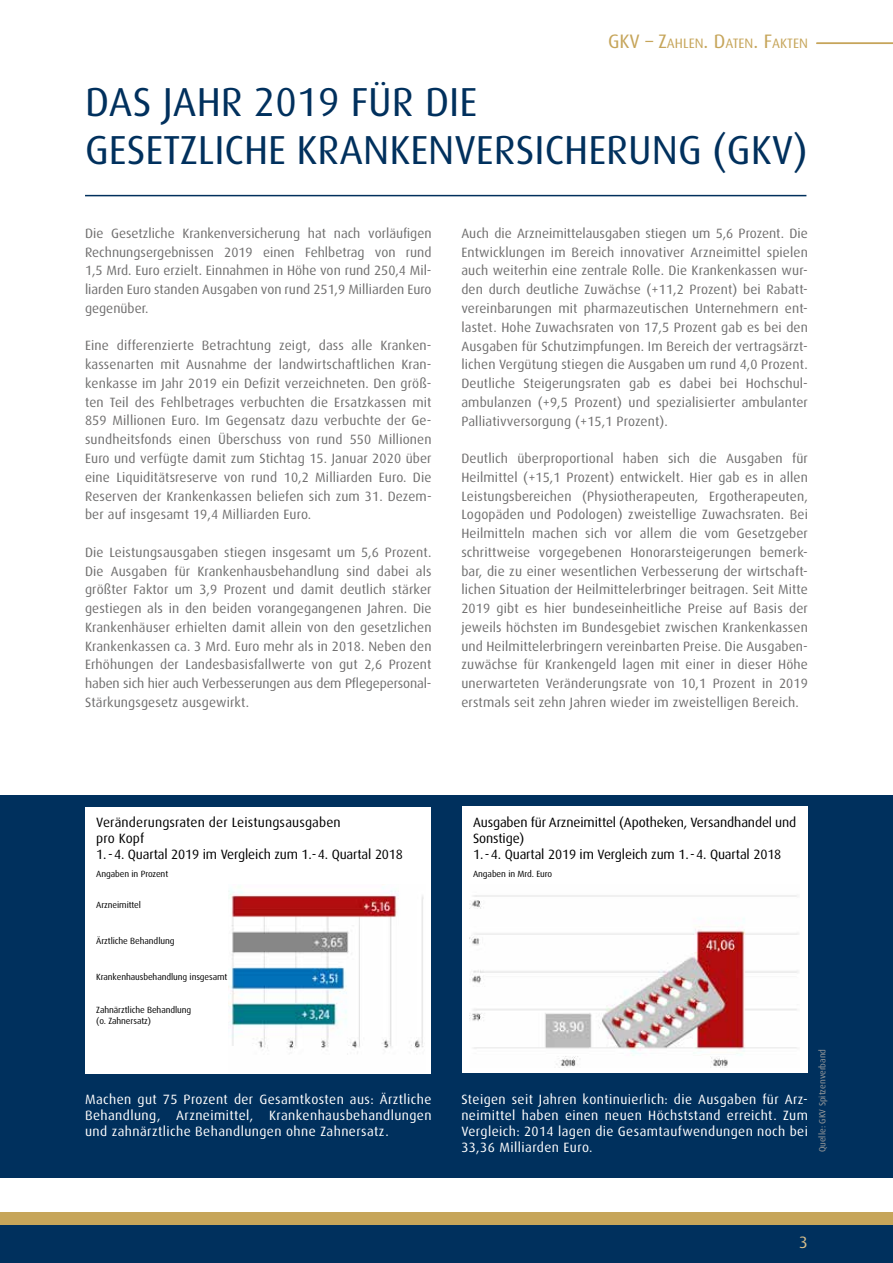
<style>
.page{position:relative;width:893px;height:1263px;background:#fff}
.page>*{position:absolute;margin:0;border:0;box-sizing:border-box;transform-origin:0 0}
.t1{font:40.5px/48px "Dax";color:#00305d}
.t2{font:16.5px "Dax";color:#d7be8b}
.t3{font:13.65px "Dax";color:#c6a55a}
.t4{font:13.5px/18.8px "Dax";letter-spacing:.01em;color:#706f6f;text-align:justify}
.t5{font:13.5px/16.2px "Dax";letter-spacing:.03em;color:#fff;text-align:justify}
.t6{font:13.5px/16.2px "Dax";letter-spacing:-.01em;color:#000}
.t7{font:9px/10.8px "Dax";letter-spacing:-.01em;color:#000}
.t8{font:9px "Dax";color:#9d9d9c}
.s1{font-size:19.5px}
</style>
<div class="page">
<div style="left:0;top:1225px;width:893px;height:38px;background:#00305d"></div>
<div style="left:0;top:1212px;width:893px;height:13px;background:#c6a55a"></div>
<div style="left:439px;top:795px;width:454px;height:383px;background:#00305d"></div>
<div style="left:0;top:795px;width:446px;height:383px;background:#00305d"></div>
<div style="left:86px;top:807px;width:345px;height:267px;background:#fff"></div>
<div style="left:462px;top:806px;width:345px;height:267px;background:#fff"></div>
<hr style="left:816px;top:43px;width:77px;height:1px;background:#c6a55a">
<hr style="left:85px;top:195px;width:721px;height:1px;background:#00305d">
<img style="left:470px;top:895px;width:329px;height:172px">
<img style="left:228px;top:887px;width:196px;height:168px">
<p class="t3" style="left:608px;top:36px;width:201px"><span class="s1">GKV – Z</span>AHLEN<span class="s1">. D</span>ATEN<span class="s1">. F</span>AKTEN</p>
<h1 class="t1" style="left:85px;top:79px;width:724px">DAS JAHR 2019 FÜR DIE<br>GESETZLICHE KRANKENVERSICHERUNG (GKV)</h1>
<p class="t4" style="left:85px;top:224px;width:348px">Die Gesetzliche Krankenversicherung hat nach vorläufigen Rechnungsergebnissen 2019 einen Fehlbetrag von rund 1,5 Mrd. Euro erzielt. Einnahmen in Höhe von rund 250,4 Mil&shy;liarden Euro standen Ausgaben von rund 251,9 Milliarden Euro gegenüber.</p>
<p class="t4" style="left:85px;top:337px;width:348px">Eine differenzierte Betrachtung zeigt, dass alle Kranken&shy;kassenarten mit Ausnahme der landwirtschaftlichen Kran&shy;kenkasse im Jahr 2019 ein Defizit verzeichneten. Den größ&shy;ten Teil des Fehlbetrages verbuchten die Ersatzkassen mit 859 Millionen Euro. Im Gegensatz dazu verbuchte der Ge&shy;sundheitsfonds einen Überschuss von rund 550 Millionen Euro und verfügte damit zum Stichtag 15. Januar 2020 über eine Liquiditätsreserve von rund 10,2 Milliarden Euro. Die Reserven der Krankenkassen beliefen sich zum 31. Dezem&shy;ber auf insgesamt 19,4 Milliarden Euro.</p>
<p class="t4" style="left:85px;top:543px;width:348px">Die Leistungsausgaben stiegen insgesamt um 5,6 Prozent.<br>Die Ausgaben für Krankenhausbehandlung sind dabei als größter Faktor um 3,9 Prozent und damit deutlich stärker gestiegen als in den beiden vorangegangenen Jahren. Die Krankenhäuser erhielten damit allein von den gesetzlichen Krankenkassen ca. 3 Mrd. Euro mehr als in 2018. Neben den Erhöhungen der Landesbasisfallwerte von gut 2,6 Prozent haben sich hier auch Verbesserungen aus dem Pflegepersonal-Stärkungsgesetz ausgewirkt.</p>
<p class="t4" style="left:461px;top:224px;width:348px">Auch die Arzneimittelausgaben stiegen um 5,6 Prozent. Die Entwicklungen im Bereich innovativer Arzneimittel spielen auch weiterhin eine zentrale Rolle. Die Krankenkassen wur&shy;den durch deutliche Zuwächse (+11,2 Prozent) bei Rabatt&shy;vereinbarungen mit pharmazeutischen Unternehmern ent&shy;lastet. Hohe Zuwachsraten von 17,5 Prozent gab es bei den Ausgaben für Schutzimpfungen. Im Bereich der vertragsärzt&shy;lichen Vergütung stiegen die Ausgaben um rund 4,0 Prozent.<br>Deutliche Steigerungsraten gab es dabei bei Hochschul&shy;ambulanzen (+9,5 Prozent) und spezialisierter ambulanter Palliativversorgung (+15,1 Prozent).</p>
<p class="t4" style="left:461px;top:449px;width:348px">Deutlich überproportional haben sich die Ausgaben für Heilmittel (+15,1 Prozent) entwickelt. Hier gab es in allen Leistungsbereichen (Physiotherapeuten, Ergotherapeuten, Logopäden und Podologen) zweistellige Zuwachsraten. Bei Heilmitteln machen sich vor allem die vom Gesetzgeber schrittweise vorgegebenen Honorarsteigerungen bemerk&shy;bar, die zu einer wesentlichen Verbesserung der wirtschaft&shy;lichen Situation der Heilmittelerbringer beitragen. Seit Mitte 2019 gibt es hier bundeseinheitliche Preise auf Basis der jeweils höchsten im Bundesgebiet zwischen Krankenkassen und Heilmittelerbringern vereinbarten Preise. Die Ausgaben&shy;zuwächse für Krankengeld lagen mit einer in dieser Höhe unerwarteten Veränderungsrate von 10,1 Prozent in 2019 erstmals seit zehn Jahren wieder im zweistelligen Bereich.</p>
<p class="t6" style="left:96px;top:814px;width:308px">Veränderungsraten der Leistungsausgaben<br>pro Kopf<br>1.-4. Quartal 2019 im Vergleich zum 1.-4. Quartal 2018</p>
<p class="t7" style="left:96px;top:869px;width:73px">Angaben in Prozent</p>
<p class="t7" style="left:96px;top:900px;width:46px">Arzneimittel</p>
<p class="t7" style="left:96px;top:936px;width:80px">Ärztliche Behandlung</p>
<p class="t7" style="left:96px;top:972px;width:133px">Krankenhausbehandlung insgesamt</p>
<p class="t7" style="left:96px;top:1005px;width:97px">Zahnärztliche Behandlung (o. Zahnersatz)</p>
<p class="t6" style="left:473px;top:814px;width:325px">Ausgaben für Arzneimittel (Apotheken, Versandhandel und<br>Sonstige)<br>1.-4. Quartal 2019 im Vergleich zum 1.-4. Quartal 2018</p>
<p class="t7" style="left:473px;top:869px;width:81px">Angaben in Mrd. Euro</p>
<p class="t5" style="left:85px;top:1091px;width:348px">Machen gut 75 Prozent der Gesamtkosten aus: Ärztliche Behandlung, Arzneimittel, Krankenhausbehandlungen und zahnärztliche Behandlungen ohne Zahnersatz.</p>
<p class="t5" style="left:461px;top:1091px;width:348px">Steigen seit Jahren kontinuierlich: die Ausgaben für Arz&shy;neimittel haben einen neuen Höchststand erreicht. Zum Vergleich: 2014 lagen die Gesamtaufwendungen noch bei 33,36 Milliarden Euro.</p>
<p class="t8" style="left:817px;top:1152px;width:105px;rotate:-90deg">Quelle: GKV Spitzenverband</p>
<p class="t2" style="left:799px;top:1233px;width:10px">3</p>
</div>
